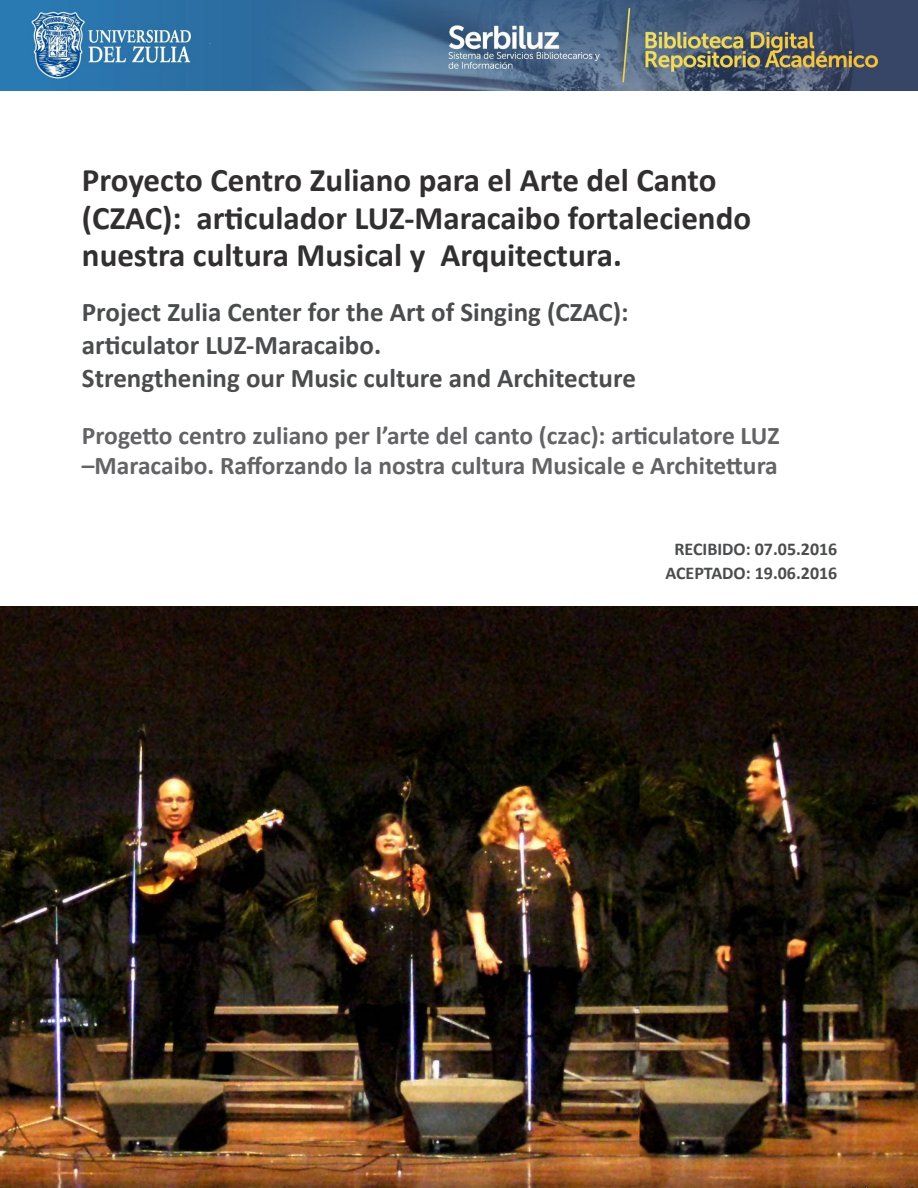
<style>
.page{position:relative;width:918px;height:1188px;background:#fff}
.page>*{position:absolute;margin:0;border:0;box-sizing:border-box;transform-origin:0 0}
.t1{font:700 33px/37.5px "Calibri";color:#312f30}
.t2{font:700 27px "Calibri";color:#4b4c4d}
.t3{font:700 25.5px/30px "Calibri";color:#636366}
.t4{font:700 18px "Calibri";color:#4b4c4d}
</style>
<div class="page">
<img style="left:0;top:607px;width:918px;height:581px">
<img style="left:0;top:0;width:918px;height:91px">
<p class="t1" style="left:82px;top:161px;width:671px">Proyecto Centro Zuliano para el Arte del Canto (CZAC): articulador LUZ-Maracaibo fortaleciendo nuestra cultura Musical y Arquitectura.</p>
<p class="t2" style="left:82px;top:294px;width:548px">Project Zulia Center for the Art of Singing (CZAC):</p>
<p class="t2" style="left:82px;top:327px;width:301px">articulator LUZ-Maracaibo.</p>
<p class="t2" style="left:82px;top:360px;width:555px">Strengthening our Music culture and Architecture</p>
<p class="t3" style="left:82px;top:421px;width:699px">Progetto centro zuliano per l’arte del canto (czac): articulatore LUZ –Maracaibo. Rafforzando la nostra cultura Musicale e Architettura</p>
<p class="t4" style="left:674px;top:538px;width:165px">RECIBIDO: 07.05.2016</p>
<p class="t4" style="left:665px;top:562px;width:174px">ACEPTADO: 19.06.2016</p>
</div>
